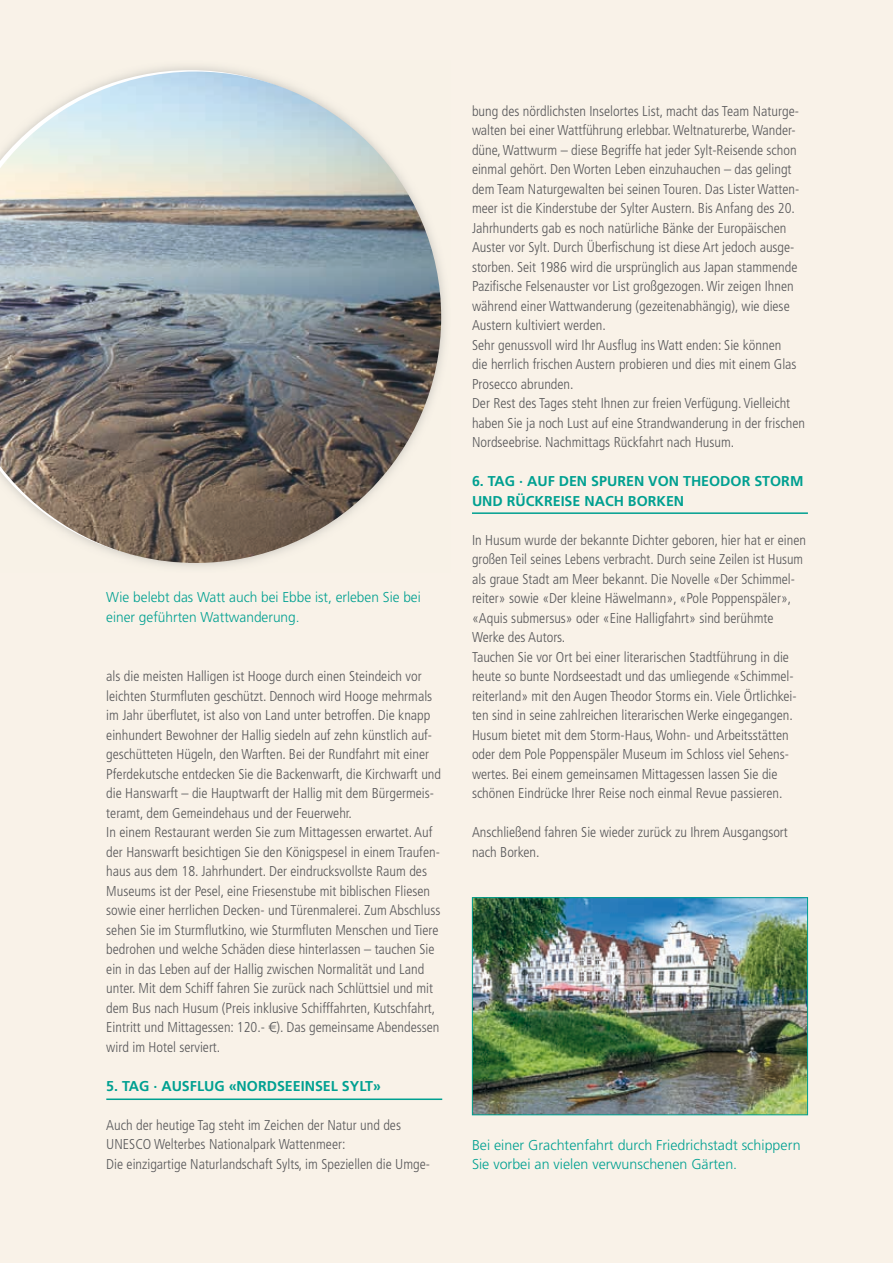
<style>
.page{position:relative;width:893px;height:1263px;background:#f9f2e8}
.page>*{position:absolute;margin:0;border:0;box-sizing:border-box;transform-origin:0 0}
.t1{font:300 condensed 14.25px/19.5px "Frutiger";color:#58585a}
.t2{font:700 14.25px/19.5px "Frutiger";color:#00a091}
.t3{font:300 14.25px/19.5px "Frutiger";color:#00a091}
.t4{font:300 14.25px/19.5px "Frutiger";color:#00a091;scale:.96 1}
.s1{font-family:"Linotype Euro Font Ato F";font-weight:400;font-stretch:normal}
</style>
<div class="page">
<hr style="left:106px;top:1098px;width:336px;height:2px;background:#00a091">
<img style="left:0;top:72px;width:441px;height:491px">
<hr style="left:472px;top:512px;width:336px;height:2px;background:#00a091">
<img style="left:474px;top:899px;width:332px;height:214px">
<div style="left:472px;top:897px;width:336px;height:218px;border:1px solid #00a091"></div>
<p class="t4" style="left:106px;top:587px;width:329px">Wie belebt das Watt auch bei Ebbe ist, erleben Sie bei einer geführten Wattwanderung.</p>
<p class="t1" style="left:106px;top:667px;width:336px">als die meisten Halligen ist Hooge durch einen Steindeich vor leichten Sturmfluten geschützt. Dennoch wird Hooge mehrmals im Jahr überflutet, ist also von Land unter betroffen. Die knapp einhundert Bewohner der Hallig siedeln auf zehn künstlich auf&shy;geschütteten Hügeln, den Warften. Bei der Rundfahrt mit einer Pferdekutsche entdecken Sie die Backenwarft, die Kirchwarft und die Hanswarft – die Hauptwarft der Hallig mit dem Bürgermeis&shy;teramt, dem Gemeindehaus und der Feuerwehr.<br>In einem Restaurant werden Sie zum Mittagessen erwartet. Auf der Hanswarft besichtigen Sie den Königspesel in einem Traufen&shy;haus aus dem 18. Jahrhundert. Der eindrucksvollste Raum des Museums ist der Pesel, eine Friesenstube mit biblischen Fliesen sowie einer herrlichen Decken- und Türenmalerei. Zum Abschluss sehen Sie im Sturmflutkino, wie Sturmfluten Menschen und Tiere bedrohen und welche Schäden diese hinterlassen – tauchen Sie ein in das Leben auf der Hallig zwischen Normalität und Land unter. Mit dem Schiff fahren Sie zurück nach Schlüttsiel und mit dem Bus nach Husum (Preis inklusive Schifffahrten, Kutschfahrt, Eintritt und Mittagessen: 120.- <span class="s1">1</span>). Das gemeinsame Abendessen wird im Hotel serviert.</p>
<p class="t2" style="left:106px;top:1076px;width:276px">5. TAG · AUSFLUG «NORDSEEINSEL SYLT»</p>
<p class="t1" style="left:106px;top:1115px;width:325px">Auch der heutige Tag steht im Zeichen der Natur und des<br>UNESCO Welterbes Nationalpark Wattenmeer:<br>Die einzigartige Naturlandschaft Sylts, im Speziellen die Umge-</p>
<p class="t1" style="left:472px;top:101px;width:334px">bung des nördlichsten Inselortes List, macht das Team Naturge&shy;walten bei einer Wattführung erlebbar. Weltnaturerbe, Wander&shy;düne, Wattwurm – diese Begriffe hat jeder Sylt-Reisende schon einmal gehört. Den Worten Leben einzuhauchen – das gelingt dem Team Naturgewalten bei seinen Touren. Das Lister Watten&shy;meer ist die Kinderstube der Sylter Austern. Bis Anfang des 20.<br>Jahrhunderts gab es noch natürliche Bänke der Europäischen Auster vor Sylt. Durch Überfischung ist diese Art jedoch ausge&shy;storben. Seit 1986 wird die ursprünglich aus Japan stammende Pazifische Felsenauster vor List großgezogen. Wir zeigen Ihnen während einer Wattwanderung (gezeitenabhängig), wie diese Austern kultiviert werden.<br>Sehr genussvoll wird Ihr Ausflug ins Watt enden: Sie können<br>die herrlich frischen Austern probieren und dies mit einem Glas Prosecco abrunden.<br>Der Rest des Tages steht Ihnen zur freien Verfügung. Vielleicht haben Sie ja noch Lust auf eine Strandwanderung in der frischen Nordseebrise. Nachmittags Rückfahrt nach Husum.</p>
<p class="t2" style="left:472px;top:471px;width:333px">6. TAG · AUF DEN SPUREN VON THEODOR STORM<br>UND RÜCKREISE NACH BORKEN</p>
<p class="t1" style="left:472px;top:530px;width:336px">In Husum wurde der bekannte Dichter geboren, hier hat er einen großen Teil seines Lebens verbracht. Durch seine Zeilen ist Husum als graue Stadt am Meer bekannt. Die Novelle «Der Schimmel&shy;reiter» sowie «Der kleine Häwelmann», «Pole Poppenspäler», «Aquis submersus» oder «Eine Halligfahrt» sind berühmte Werke des Autors.<br>Tauchen Sie vor Ort bei einer literarischen Stadtführung in die heute so bunte Nordseestadt und das umliegende «Schimmel&shy;reiterland» mit den Augen Theodor Storms ein. Viele Örtlichkei&shy;ten sind in seine zahlreichen literarischen Werke eingegangen.<br>Husum bietet mit dem Storm-Haus, Wohn- und Arbeitsstätten oder dem Pole Poppenspäler Museum im Schloss viel Sehens&shy;wertes. Bei einem gemeinsamen Mittagessen lassen Sie die schönen Eindrücke Ihrer Reise noch einmal Revue passieren.</p>
<p class="t1" style="left:472px;top:823px;width:317px">Anschließend fahren Sie wieder zurück zu Ihrem Ausgangsort nach Borken.</p>
<p class="t3" style="left:472px;top:1135px;width:330px">Bei einer Grachtenfahrt durch Friedrichstadt schippern<br>Sie vorbei an vielen verwunschenen Gärten.</p>
</div>
